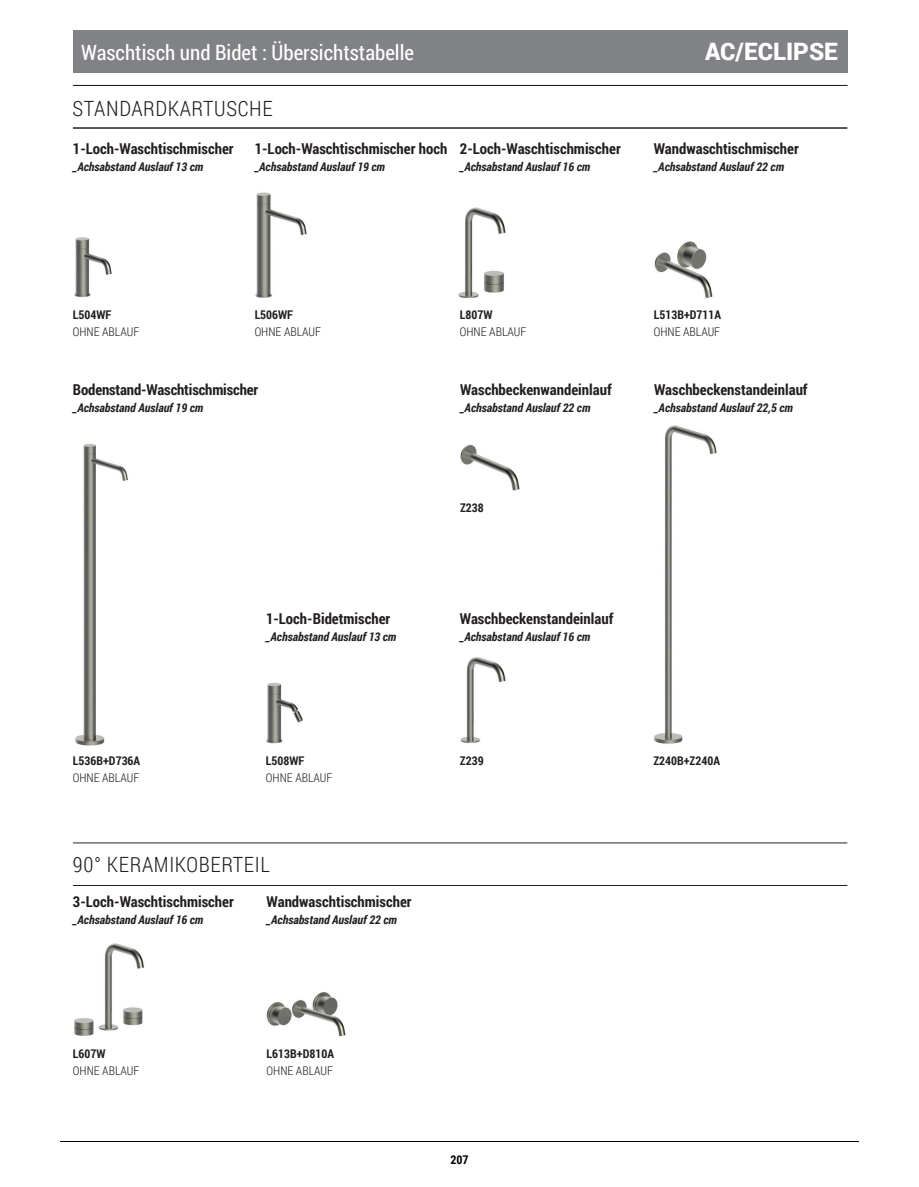
<style>
.page{position:relative;width:919px;height:1187px;background:#fff}
.page>*{position:absolute;margin:0;border:0;box-sizing:border-box;transform-origin:0 0}
.t1{font:900 24px "Roboto";color:#fff}
.t2{font:21px "Roboto Condensed";color:#fff}
.t3{font:300 21px "Roboto Condensed";letter-spacing:.03em;color:#231f20}
.t4{font:700 15px "Roboto Condensed";color:#231f20}
.t5{font:italic 700 12px "Roboto Condensed";color:#231f20}
.t6{font:700 12px "Roboto Condensed";color:#231f20}
.t7{font:300 12px "Roboto Condensed";color:#231f20}
.t8{font:700 12px "Roboto Condensed";color:#000}
</style>
<div class="page">
<div style="left:73px;top:30px;width:774px;height:42px;background:#808285"></div>
<img style="left:654px;top:425px;width:63px;height:319px">
<hr style="left:73px;top:85px;width:774px;height:1px;background:#231f20">
<hr style="left:73px;top:128px;width:774px;height:1px;background:#231f20">
<img style="left:74px;top:943px;width:71px;height:93px">
<hr style="left:73px;top:885px;width:774px;height:1px;background:#231f20">
<hr style="left:73px;top:842px;width:774px;height:1px;background:#231f20">
<img style="left:460px;top:444px;width:60px;height:47px">
<img style="left:460px;top:657px;width:46px;height:86px">
<img style="left:75px;top:444px;width:53px;height:301px">
<img style="left:74px;top:237px;width:38px;height:61px">
<img style="left:255px;top:192px;width:52px;height:106px">
<img style="left:458px;top:207px;width:48px;height:91px">
<img style="left:266px;top:682px;width:37px;height:62px">
<img style="left:654px;top:241px;width:59px;height:57px">
<img style="left:266px;top:992px;width:80px;height:45px">
<hr style="left:60px;top:1141px;width:798px;height:1px;background:#000">
<h2 class="t2" style="left:81px;top:37px;width:334px">Waschtisch und Bidet : Übersichtstabelle</h2>
<h1 class="t1" style="left:705px;top:34px;width:134px">AC/ECLIPSE</h1>
<h2 class="t3" style="left:73px;top:94px;width:201px">STANDARDKARTUSCHE</h2>
<p class="t4" style="left:73px;top:138px;width:162px">1-Loch-Waschtischmischer</p>
<p class="t4" style="left:653px;top:138px;width:146px">Wandwaschtischmischer</p>
<p class="t4" style="left:255px;top:138px;width:367px">1-Loch-Waschtischmischer hoch 2-Loch-Waschtischmischer</p>
<p class="t5" style="left:73px;top:158px;width:132px">_Achsabstand Auslauf 13 cm</p>
<p class="t5" style="left:653px;top:158px;width:132px">_Achsabstand Auslauf 22 cm</p>
<p class="t5" style="left:255px;top:158px;width:132px">_Achsabstand Auslauf 19 cm</p>
<p class="t5" style="left:460px;top:158px;width:132px">_Achsabstand Auslauf 16 cm</p>
<p class="t6" style="left:73px;top:306px;width:40px">L504WF</p>
<p class="t6" style="left:653px;top:306px;width:69px">L513B+D711A</p>
<p class="t6" style="left:255px;top:306px;width:40px">L506WF</p>
<p class="t6" style="left:460px;top:306px;width:34px">L807W</p>
<p class="t7" style="left:73px;top:323px;width:68px">OHNE ABLAUF</p>
<p class="t7" style="left:653px;top:323px;width:68px">OHNE ABLAUF</p>
<p class="t7" style="left:255px;top:323px;width:68px">OHNE ABLAUF</p>
<p class="t7" style="left:460px;top:323px;width:68px">OHNE ABLAUF</p>
<p class="t4" style="left:73px;top:379px;width:187px">Bodenstand-Waschtischmischer</p>
<p class="t5" style="left:73px;top:399px;width:132px">_Achsabstand Auslauf 19 cm</p>
<p class="t6" style="left:73px;top:751px;width:69px">L536B+D736A</p>
<p class="t7" style="left:73px;top:769px;width:68px">OHNE ABLAUF</p>
<p class="t4" style="left:266px;top:607px;width:126px">1-Loch-Bidetmischer</p>
<p class="t5" style="left:266px;top:628px;width:132px">_Achsabstand Auslauf 13 cm</p>
<p class="t6" style="left:266px;top:751px;width:40px">L508WF</p>
<p class="t7" style="left:266px;top:769px;width:68px">OHNE ABLAUF</p>
<h2 class="t3" style="left:73px;top:850px;width:198px">90° KERAMIKOBERTEIL</h2>
<p class="t4" style="left:73px;top:891px;width:162px">3-Loch-Waschtischmischer</p>
<p class="t5" style="left:73px;top:911px;width:132px">_Achsabstand Auslauf 16 cm</p>
<p class="t4" style="left:266px;top:891px;width:146px">Wandwaschtischmischer</p>
<p class="t5" style="left:266px;top:911px;width:132px">_Achsabstand Auslauf 22 cm</p>
<p class="t4" style="left:460px;top:379px;width:153px">Waschbeckenwandeinlauf</p>
<p class="t4" style="left:654px;top:379px;width:155px">Waschbeckenstandeinlauf</p>
<p class="t5" style="left:460px;top:399px;width:132px">_Achsabstand Auslauf 22 cm</p>
<p class="t5" style="left:654px;top:399px;width:140px">_Achsabstand Auslauf 22,5 cm</p>
<p class="t6" style="left:460px;top:499px;width:25px">Z238</p>
<p class="t4" style="left:460px;top:607px;width:155px">Waschbeckenstandeinlauf</p>
<p class="t5" style="left:460px;top:628px;width:132px">_Achsabstand Auslauf 16 cm</p>
<p class="t6" style="left:460px;top:751px;width:25px">Z239</p>
<p class="t6" style="left:653px;top:751px;width:68px">Z240B+Z240A</p>
<p class="t6" style="left:73px;top:1044px;width:34px">L607W</p>
<p class="t7" style="left:73px;top:1061px;width:68px">OHNE ABLAUF</p>
<p class="t6" style="left:266px;top:1044px;width:69px">L613B+D810A</p>
<p class="t7" style="left:266px;top:1061px;width:68px">OHNE ABLAUF</p>
<p class="t8" style="left:450px;top:1153px;width:20px">207</p>
</div>
